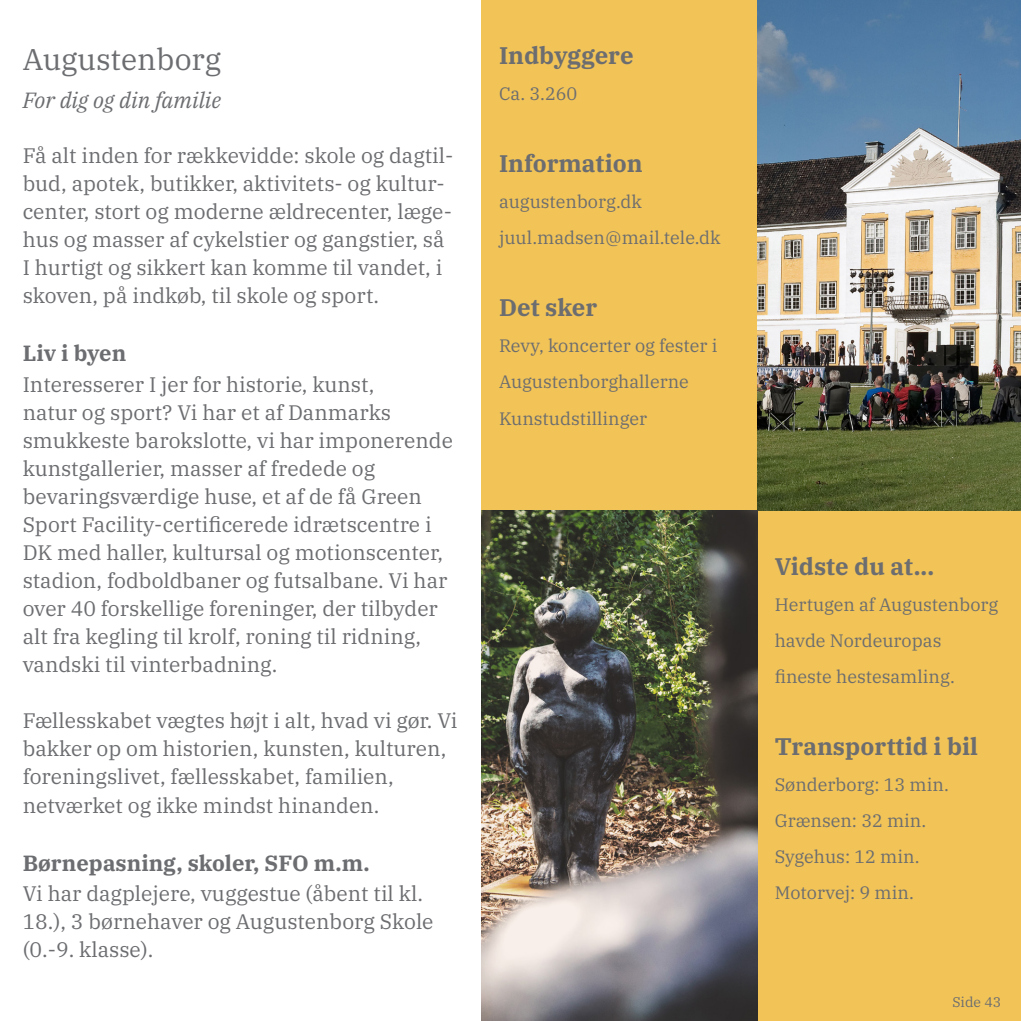
<style>
.page{position:relative;width:1021px;height:1021px;background:#fff}
.page>*{position:absolute;margin:0;border:0;box-sizing:border-box;transform-origin:0 0}
.t1{font:30px "IBM Plex Serif";color:#6c6d70}
.t2{font:700 24px "IBM Plex Serif";color:#6c6d70}
.t3{font:700 22px "IBM Plex Serif";color:#6c6d70}
.t4{font:italic 22px "IBM Plex Serif";color:#6c6d70}
.t5{font:21px/28px "IBM Plex Serif";color:#6c6d70}
.t6{font:18px/36px "IBM Plex Serif";color:#6c6d70}
.t7{font:14px "IBM Plex Serif";color:#6c6d70}
</style>
<div class="page">
<div style="left:481px;top:0;width:539px;height:1020px;background:#f2c457"></div>
<img style="left:757px;top:0;width:263px;height:510px">
<img style="left:481px;top:510px;width:276px;height:510px">
<h1 class="t1" style="left:23px;top:37px;width:200px">Augustenborg</h1>
<p class="t4" style="left:23px;top:84px;width:200px">For dig og din familie</p>
<p class="t5" style="left:23px;top:140px;width:432px">Få alt inden for rækkevidde: skole og dagtil&shy;bud, apotek, butikker, aktivitets- og kultur&shy;center, stort og moderne ældrecenter, læge&shy;hus og masser af cykelstier og gangstier, så I hurtigt og sikkert kan komme til vandet, i skoven, på indkøb, til skole og sport.</p>
<p class="t3" style="left:23px;top:336px;width:105px">Liv i byen</p>
<p class="t5" style="left:23px;top:369px;width:432px">Interesserer I jer for historie, kunst,<br>natur og sport? Vi har et af Danmarks smukkeste barokslotte, vi har imponerende kunstgallerier, masser af fredede og bevaringsværdige huse, et af de få Green Sport Facility-certificerede idrætscentre i DK med haller, kultursal og motionscenter, stadion, fodboldbaner og futsalbane. Vi har over 40 forskellige foreninger, der tilbyder alt fra kegling til krolf, roning til ridning, vandski til vinterbadning.</p>
<p class="t5" style="left:23px;top:705px;width:436px">Fællesskabet vægtes højt i alt, hvad vi gør. Vi bakker op om historien, kunsten, kulturen, foreningslivet, fællesskabet, familien, netværket og ikke mindst hinanden.</p>
<p class="t3" style="left:23px;top:845px;width:348px">Børnepasning, skoler, SFO m.m.</p>
<p class="t5" style="left:23px;top:878px;width:412px">Vi har dagplejere, vuggestue (åbent til kl.<br>18.), 3 børnehaver og Augustenborg Skole (0.-9. klasse).</p>
<p class="t2" style="left:499px;top:37px;width:136px">Indbyggere</p>
<p class="t6" style="left:499px;top:74px;width:80px">Ca. 3.260</p>
<p class="t2" style="left:499px;top:145px;width:145px">Information</p>
<p class="t6" style="left:499px;top:182px;width:223px">augustenborg.dk juul.madsen@mail.tele.dk</p>
<p class="t2" style="left:499px;top:289px;width:100px">Det sker</p>
<p class="t6" style="left:499px;top:326px;width:220px">Revy, koncerter og fester i<br>Augustenborghallerne<br>Kunstudstillinger</p>
<p class="t2" style="left:774px;top:547px;width:161px">Vidste du at...</p>
<p class="t6" style="left:774px;top:585px;width:225px">Hertugen af Augustenborg havde Nordeuropas fineste hestesamling.</p>
<p class="t2" style="left:774px;top:727px;width:205px">Transporttid i bil</p>
<p class="t6" style="left:774px;top:765px;width:176px">Sønderborg: 13 min.<br>Grænsen: 32 min.<br>Sygehus: 12 min.<br>Motorvej: 9 min.</p>
<p class="t7" style="left:952px;top:991px;width:50px">Side 43</p>
</div>
